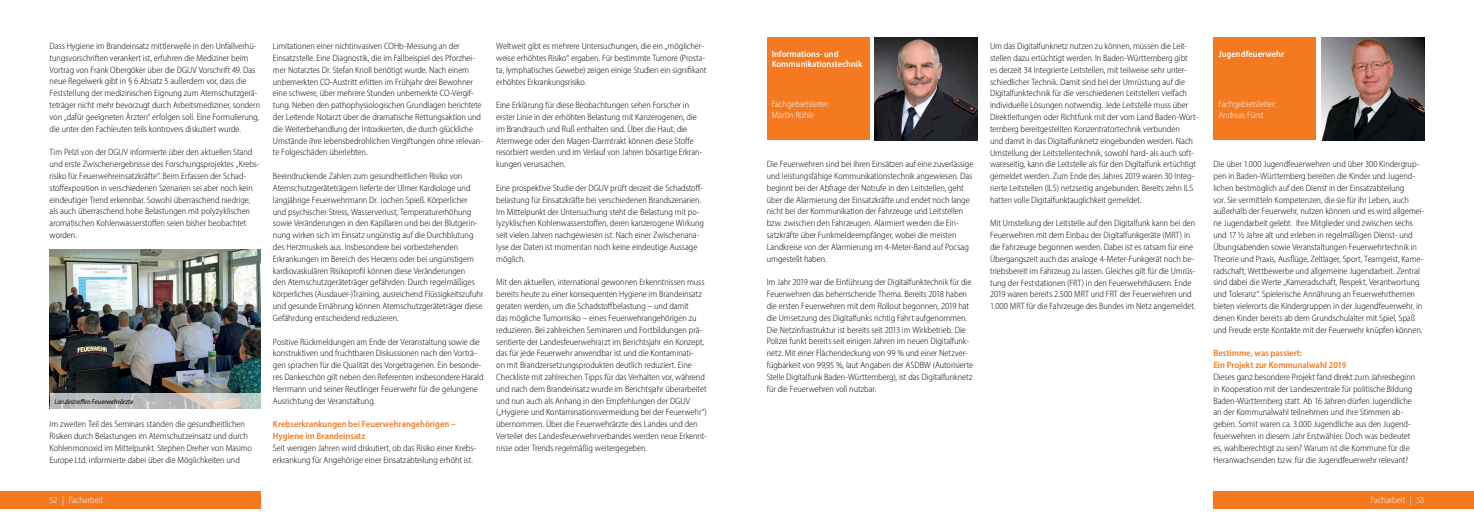
<style>
.page{position:relative;width:1474px;height:521px;background:#fff}
.page>*{position:absolute;margin:0;border:0;box-sizing:border-box;transform-origin:0 0}
.t1{font:300 semi-condensed 9.19px/11.8px "Myriad Pro";letter-spacing:-.005em;color:#000}
.t2{font:600 semi-condensed 9.19px/11.8px "Myriad Pro";color:#f47920}
.t3{font:300 semi-condensed 9.19px/10.5px "Myriad Pro";letter-spacing:-.005em;color:#fff}
.t4{font:600 semi-condensed 9.19px/10.1px "Myriad Pro";color:#fff}
.t5{font:italic semi-condensed 7px "Myriad Pro";letter-spacing:.01em;color:#000}
</style>
<div class="page">
<div style="left:766px;top:37px;width:103px;height:103px;background:#f47920"></div>
<img style="left:874px;top:37px;width:103px;height:103px">
<div style="left:1213px;top:37px;width:103px;height:103px;background:#f47920"></div>
<img style="left:1321px;top:37px;width:103px;height:103px">
<div style="left:0;top:491px;width:260px;height:17px;background:#f47920"></div>
<div style="left:1213px;top:491px;width:260px;height:17px;background:#f47920"></div>
<img style="left:50px;top:250px;width:210px;height:143px">
<svg style="left:50px;top:393px;width:210px;height:16px;background:#c2c2c0"></svg>
<p class="t1" style="left:50px;top:40px;width:212px">Dass Hygiene im Brandeinsatz mittlerweile in den Unfallverhü&shy;tungsvorschriften verankert ist, erfuhren die Mediziner beim Vortrag von Frank Obergöker über die DGUV Vorschrift 49. Das neue Regelwerk gibt in § 6 Absatz 5 außerdem vor, dass die Feststellung der medizinischen Eignung zum Atemschutzgerä&shy;teträger nicht mehr bevorzugt durch Arbeitsmediziner, sondern von „dafür geeigneten Ärzten“ erfolgen soll. Eine Formulierung, die unter den Fachleuten teils kontrovers diskutiert wurde.</p>
<p class="t1" style="left:50px;top:146px;width:211px">Tim Pelzl von der DGUV informierte über den aktuellen Stand und erste Zwischenergebnisse des Forschungsprojektes „Krebs&shy;risiko für Feuerwehreinsatzkräfte“. Beim Erfassen der Schad&shy;stoffexposition in verschiedenen Szenarien sei aber noch kein eindeutiger Trend erkennbar. Sowohl überraschend niedrige, als auch überraschend hohe Belastungen mit polyzyklischen aromatischen Kohlenwasserstoffen seien bisher beobachtet worden.</p>
<p class="t5" style="left:55px;top:397px;width:80px">Landestreffen Feuerwehrärzte</p>
<p class="t1" style="left:50px;top:418px;width:204px">Im zweiten Teil des Seminars standen die gesundheitlichen Risiken durch Belastungen im Atemschutzeinsatz und durch Kohlenmonoxid im Mittelpunkt. Stephen Dreher von Masimo Europe Ltd. informierte dabei über die Möglichkeiten und</p>
<p class="t1" style="left:273px;top:40px;width:212px">Limitationen einer nichtinvasiven COHb-Messung an der Einsatzstelle. Eine Diagnostik, die im Fallbeispiel des Pforzhei&shy;mer Notarztes Dr. Stefan Knoll benötigt wurde. Nach einem unbemerkten CO-Austritt erlitten im Frühjahr drei Bewohner eine schwere, über mehrere Stunden unbemerkte CO-Vergif&shy;tung. Neben den pathophysiologischen Grundlagen berichtete der Leitende Notarzt über die dramatische Rettungsaktion und die Weiterbehandlung der Intoxikierten, die durch glückliche Umstände ihre lebensbedrohlichen Vergiftungen ohne relevan&shy;te Folgeschäden überlebten.</p>
<p class="t1" style="left:273px;top:170px;width:212px">Beeindruckende Zahlen zum gesundheitlichen Risiko von Atemschutzgeräteträgern lieferte der Ulmer Kardiologe und langjährige Feuerwehrmann Dr. Jochen Spieß. Körperlicher und psychischer Stress, Wasserverlust, Temperaturerhöhung sowie Veränderungen in den Kapillaren und bei der Blutgerin&shy;nung wirken sich im Einsatz ungünstig auf die Durchblutung des Herzmuskels aus. Insbesondere bei vorbestehenden Erkrankungen im Bereich des Herzens oder bei ungünstigem kardiovaskulären Risikoprofil können diese Veränderungen<br>den Atemschutzgeräteträger gefährden. Durch regelmäßiges körperliches (Ausdauer-)Training, ausreichend Flüssigkeitszufuhr und gesunde Ernährung können Atemschutzgeräteträger diese Gefährdung entscheidend reduzieren.</p>
<p class="t1" style="left:273px;top:335px;width:212px">Positive Rückmeldungen am Ende der Veranstaltung sowie die konstruktiven und fruchtbaren Diskussionen nach den Vorträ&shy;gen sprachen für die Qualität des Vorgetragenen. Ein besonde&shy;res Dankeschön gilt neben den Referenten insbesondere Harald Herrmann und seiner Reutlinger Feuerwehr für die gelungene Ausrichtung der Veranstaltung.</p>
<p class="t2" style="left:273px;top:418px;width:184px">Krebserkrankungen bei Feuerwehrangehörigen – -Hygiene im Brandeinsatz</p>
<p class="t1" style="left:273px;top:442px;width:204px">Seit wenigen Jahren wird diskutiert, ob das Risiko einer Krebs&shy;erkrankung für Angehörige einer Einsatzabteilung erhöht ist.</p>
<p class="t1" style="left:496px;top:40px;width:212px">Weltweit gibt es mehrere Untersuchungen, die ein „möglicher&shy;weise erhöhtes Risiko“ ergaben. Für bestimmte Tumore (Prosta&shy;ta, lymphatisches Gewebe) zeigen einige Studien ein signifikant erhöhtes Erkrankungsrisiko.</p>
<p class="t1" style="left:496px;top:99px;width:208px">Eine Erklärung für diese Beobachtungen sehen Forscher in erster Linie in der erhöhten Belastung mit Kanzerogenen, die im Brandrauch und Ruß enthalten sind. Über die Haut, die Atemwege oder den Magen-Darmtrakt können diese Stoffe resorbiert werden und im Verlauf von Jahren bösartige Erkran&shy;kungen verursachen.</p>
<p class="t1" style="left:496px;top:182px;width:209px">Eine prospektive Studie der DGUV prüft derzeit die Schadstoff&shy;belastung für Einsatzkräfte bei verschiedenen Brandszenarien.<br>Im Mittelpunkt der Untersuchung steht die Belastung mit po&shy;lyzyklischen Kohlenwasserstoffen, deren kanzerogene Wirkung seit vielen Jahren nachgewiesen ist. Nach einer Zwischenana&shy;lyse der Daten ist momentan noch keine eindeutige Aussage möglich.</p>
<p class="t1" style="left:496px;top:276px;width:212px">Mit den aktuellen, international gewonnen Erkenntnissen muss bereits heute zu einer konsequenten Hygiene im Brandeinsatz geraten werden, um die Schadstoffbelastung – und damit<br>das mögliche Tumorrisiko – eines Feuerwehrangehörigen zu reduzieren. Bei zahlreichen Seminaren und Fortbildungen prä&shy;sentierte der Landesfeuerwehrarzt im Berichtsjahr ein Konzept, das für jede Feuerwehr anwendbar ist und die Kontaminati-<br>on mit Brandzersetzungsprodukten deutlich reduziert. Eine Checkliste mit zahlreichen Tipps für das Verhalten vor, während und nach dem Brandeinsatz wurde im Berichtsjahr überarbeitet und nun auch als Anhang in den Empfehlungen der DGUV („Hygiene und Kontaminationsvermeidung bei der Feuerwehr“) übernommen. Über die Feuerwehrärzte des Landes und den Verteiler des Landesfeuerwehrverbandes werden neue Erkennt&shy;nisse oder Trends regelmäßig weitergegeben.</p>
<p class="t4" style="left:771px;top:48px;width:92px">Informations- und<br>Kommunikationstechnik</p>
<p class="t3" style="left:771px;top:99px;width:59px">Fachgebietsleiter:<br>Martin Rühle</p>
<p class="t1" style="left:766px;top:158px;width:208px">Die Feuerwehren sind bei ihren Einsätzen auf eine zuverlässige und leistungsfähige Kommunikationstechnik angewiesen. Das beginnt bei der Abfrage der Notrufe in den Leitstellen, geht über die Alarmierung der Einsatzkräfte und endet noch lange nicht bei der Kommunikation der Fahrzeuge und Leitstellen bzw. zwischen den Fahrzeugen. Alarmiert werden die Ein&shy;satzkräfte über Funkmeldeempfänger, wobei die meisten Landkreise von der Alarmierung im 4-Meter-Band auf Pocsag umgestellt haben.</p>
<p class="t1" style="left:766px;top:276px;width:208px">Im Jahr 2019 war die Einführung der Digitalfunktechnik für die Feuerwehren das beherrschende Thema. Bereits 2018 haben die ersten Feuerwehren mit dem Rollout begonnen, 2019 hat die Umsetzung des Digitalfunks richtig Fahrt aufgenommen.<br>Die Netzinfrastruktur ist bereits seit 2013 im Wirkbetrieb. Die Polizei funkt bereits seit einigen Jahren im neuen Digitalfunk&shy;netz. Mit einer Flächendeckung von 99 % und einer Netzver&shy;fügbarkeit von 99,95 %, laut Angaben der ASDBW (Autorisierte Stelle Digitalfunk Baden-Württemberg), ist das Digitalfunknetz für die Feuerwehren voll nutzbar.</p>
<p class="t1" style="left:990px;top:40px;width:209px">Um das Digitalfunknetz nutzen zu können, müssen die Leit&shy;stellen dazu ertüchtigt werden. In Baden-Württemberg gibt<br>es derzeit 34 Integrierte Leitstellen, mit teilweise sehr unter&shy;schiedlicher Technik. Damit sind bei der Umrüstung auf die Digitalfunktechnik für die verschiedenen Leitstellen vielfach individuelle Lösungen notwendig. Jede Leitstelle muss über Direktleitungen oder Richtfunk mit der vom Land Baden-Würt&shy;temberg bereitgestellten Konzentratortechnik verbunden<br>und damit in das Digitalfunknetz eingebunden werden. Nach Umstellung der Leitstellentechnik, sowohl hard- als auch soft&shy;wareseitig, kann die Leitstelle als für den Digitalfunk ertüchtigt gemeldet werden. Zum Ende des Jahres 2019 waren 30 Integ&shy;rierte Leitstellen (ILS) netzseitig angebunden. Bereits zehn ILS hatten volle Digitalfunktauglichkeit gemeldet.</p>
<p class="t1" style="left:990px;top:217px;width:207px">Mit Umstellung der Leitstelle auf den Digitalfunk kann bei den Feuerwehren mit dem Einbau der Digitalfunkgeräte (MRT) in die Fahrzeuge begonnen werden. Dabei ist es ratsam für eine Übergangszeit auch das analoge 4-Meter-Funkgerät noch be&shy;triebsbereit im Fahrzeug zu lassen. Gleiches gilt für die Umrüs&shy;tung der Feststationen (FRT) in den Feuerwehrhäusern. Ende 2019 waren bereits 2.500 MRT und FRT der Feuerwehren und 1.000 MRT für die Fahrzeuge des Bundes im Netz angemeldet.</p>
<p class="t4" style="left:1218px;top:48px;width:67px">Jugendfeuerwehr</p>
<p class="t3" style="left:1218px;top:99px;width:59px">Fachgebietsleiter:<br>Andreas Fürst</p>
<p class="t1" style="left:1213px;top:158px;width:212px">Die über 1.000 Jugendfeuerwehren und über 300 Kindergrup&shy;pen in Baden-Württemberg bereiten die Kinder und Jugend&shy;lichen bestmöglich auf den Dienst in der Einsatzabteilung<br>vor. Sie vermitteln Kompetenzen, die sie für ihr Leben, auch außerhalb der Feuerwehr, nutzen können und es wird allgemei&shy;ne Jugendarbeit gelebt. Ihre Mitglieder sind zwischen sechs und 17 ½ Jahre alt und erleben in regelmäßigen Dienst- und Übungsabenden sowie Veranstaltungen Feuerwehrtechnik in Theorie und Praxis, Ausflüge, Zeltlager, Sport, Teamgeist, Kame&shy;radschaft, Wettbewerbe und allgemeine Jugendarbeit. Zentral sind dabei die Werte „Kameradschaft, Respekt, Verantwortung und Toleranz“. Spielerische Annährung an Feuerwehrthemen bieten vielerorts die Kindergruppen in der Jugendfeuerwehr, in denen Kinder bereits ab dem Grundschulalter mit Spiel, Spaß und Freude erste Kontakte mit der Feuerwehr knüpfen können.</p>
<p class="t2" style="left:1213px;top:347px;width:134px">Bestimme, was passiert:<br>Ein Projekt zur Kommunalwahl 2019</p>
<p class="t1" style="left:1213px;top:371px;width:203px">Dieses ganz besondere Projekt fand direkt zum Jahresbeginn in Kooperation mit der Landeszentrale für politische Bildung Baden-Württemberg statt. Ab 16 Jahren dürfen Jugendliche an der Kommunalwahl teilnehmen und ihre Stimmen ab&shy;geben. Somit waren ca. 3.000 Jugendliche aus den Jugend&shy;feuerwehren in diesem Jahr Erstwähler. Doch was bedeutet es, wahlberechtigt zu sein? Warum ist die Kommune für die Heranwachsenden bzw. für die Jugendfeuerwehr relevant?</p>
<p class="t3" style="left:50px;top:495px;width:55px">52 | Facharbeit</p>
<p class="t3" style="left:1370px;top:495px;width:55px">Facharbeit | 53</p>
</div>
